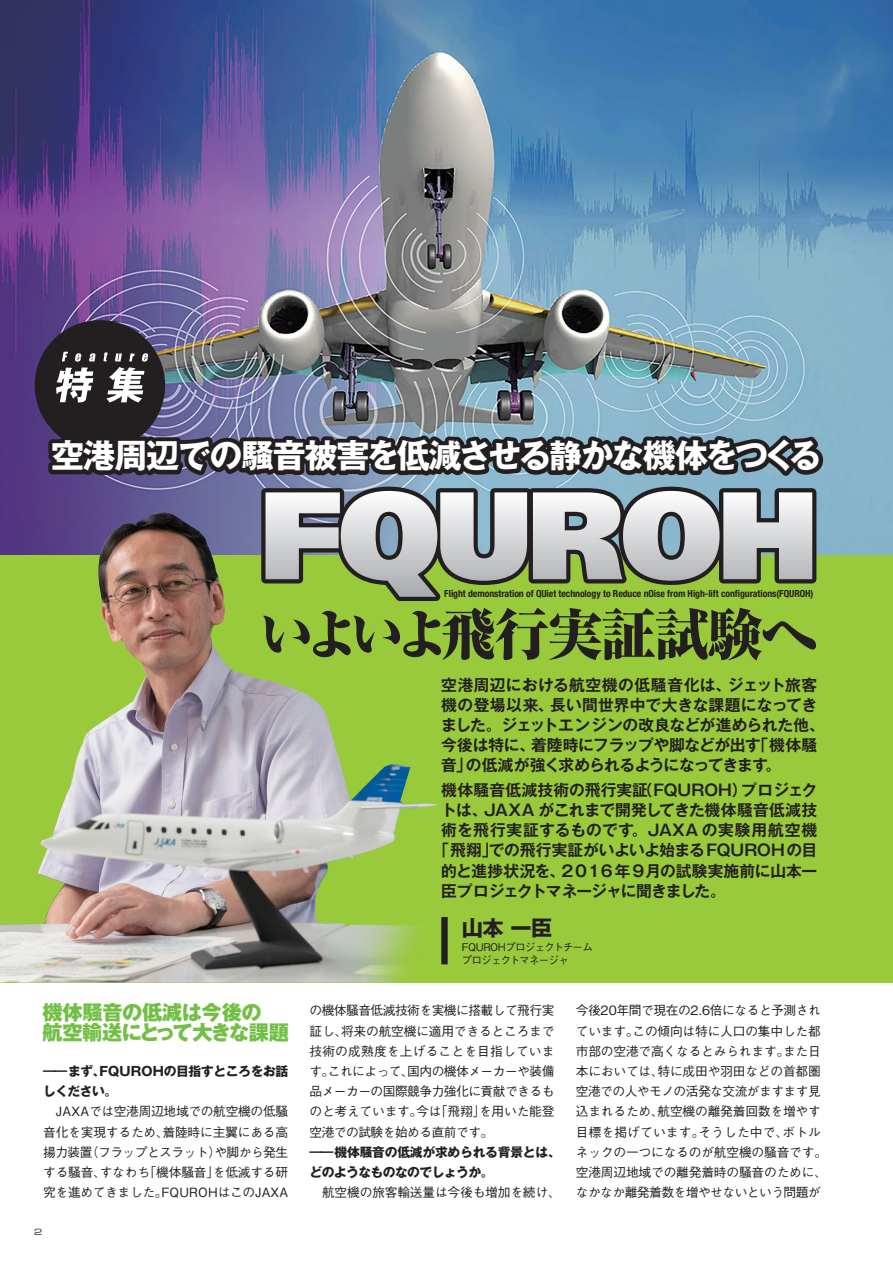
<style>
.page{position:relative;width:893px;height:1263px;background:#fff}
.page>*{position:absolute;margin:0;border:0;box-sizing:border-box;transform-origin:0 0}
.大見出し{font:900 124.35px "Frutiger";letter-spacing:-.04em;color:#fff}
.大見出し-2{font:800 expanded 55.35px "Ryumin Pro";letter-spacing:-.035em;color:#231f20}
.大見出し-3{font:700 33px "Gothic MB101 Pro";letter-spacing:-.05em;color:#fff}
.t1{font:700 21.3px "Gothic MB101 Pro";color:#231f20}
.特集_小見出し{font:800 20.25px "Gothic MB101 Pro";letter-spacing:-.02em;color:#71bf44}
.リード{font:700 15.75px/20.2px "Gothic MB101 Pro De";letter-spacing:.005em;color:#231f20}
.リード-2{font:700 15.75px "Gothic MB101 Pro De";letter-spacing:-.02em;color:#231f20}
.リード-3{font:700 15.75px "Gothic MB101 Pro De";letter-spacing:.04em;color:#231f20}
.リード-4{font:700 15.75px "Gothic MB101 Pro De";letter-spacing:-.06em;color:#231f20}
.リレーコラム_Q{font:500 12.75px/20.2px "Gothic BBB Pro";letter-spacing:-.015em;color:#231f20;text-align:justify}
.リレーコラム_Q-2{font:700 12.75px/20.2px "Gothic MB101 Pro";letter-spacing:-.025em;color:#231f20}
.t2{font:500 10.65px "Gothic BBB Pro";letter-spacing:-.075em;color:#231f20}
.本文_ゴシック13Q{font:700 condensed 9.75px "Helvetica Neue LT Std";letter-spacing:-.005em;color:#231f20}
.ノーマル{font:expanded 8.55px "Square 721 BT";color:#231f20}
</style>
<div class="page">
<div style="left:0;top:0;width:893px;height:982px;background:#99ca3b"></div>
<img style="left:0;top:0;width:893px;height:554px">
<img style="left:0;top:511px;width:448px;height:471px">
<div style="left:35px;top:320px;width:130px;height:131px;background:#231f20;border-radius:50%"></div>
<div style="left:441px;top:917px;width:7px;height:47px;background:#231f20"></div>
<img style="left:14px;top:352px;width:813px;height:257px">
<p class="大見出し-3" style="left:51px;top:428px;width:772px">空港周辺での騒音被害を低減させる静かな機体をつくる</p>
<p class="大見出し" style="left:260px;top:460px;width:560px">FQUROH</p>
<p class="大見出し-2" style="left:259px;top:591px;width:559px">いよいよ飛行実証試験へ</p>
<p class="本文_ゴシック13Q" style="left:444px;top:587px;width:370px">Flight demonstration of QUiet technology to Reduce nOise from High-lift configurations(FQUROH)</p>
<p class="リード" style="left:441px;top:672px;width:385px">空港周辺における航空機の低騒音化は、ジェット旅客機の登場以来、長い間世界中で大きな課題になってきました。ジェットエンジンの改良などが進められた他、今後は特に、着陸時にフラップや脚などが出す「機体騒音」の低減が強く求められるようになってきます。</p>
<p class="リード" style="left:441px;top:778px;width:377px">機体騒音低減技術の飛行実証（FQUROH）プロジェク</p>
<p class="リード-2" style="left:441px;top:797px;width:377px">トは、JAXA がこれまで開発してきた機体騒音低減技</p>
<p class="リード-3" style="left:441px;top:817px;width:377px">術を飛行実証するものです。JAXA の実験用航空機</p>
<p class="リード" style="left:433px;top:838px;width:385px">「飛翔」での飛行実証がいよいよ始まるFQUROHの目</p>
<p class="リード" style="left:441px;top:858px;width:377px">的と進捗状況を、2016年9月の試験実施前に山本一</p>
<p class="リード-4" style="left:441px;top:878px;width:286px">臣プロジェクトマネージャに聞きました。</p>
<p class="特集_小見出し" style="left:43px;top:995px;width:221px">機体騒音の低減は今後の</p>
<p class="特集_小見出し" style="left:43px;top:1015px;width:248px">航空輸送にとって大きな課題</p>
<p class="リレーコラム_Q-2" style="left:43px;top:1059px;width:247px">――まず、FQUROHの目指すところをお話しください。</p>
<p class="リレーコラム_Q" style="left:43px;top:1100px;width:247px">　JAXAでは空港周辺地域での航空機の低騒音化を実現するため、着陸時に主翼にある高揚力装置（フラップとスラット）や脚から発生する騒音、すなわち「機体騒音」を低減する研究を進めてきました。FQUROHはこのJAXA</p>
<p class="ノーマル" style="left:34px;top:1227px;width:10px">2</p>
<p class="t1" style="left:462px;top:910px;width:92px">山本 一臣</p>
<p class="t2" style="left:462px;top:938px;width:133px">FQUROHプロジェクトチーム</p>
<p class="t2" style="left:462px;top:951px;width:109px">プロジェクトマネージャ</p>
<p class="リレーコラム_Q" style="left:309px;top:999px;width:247px">の機体騒音低減技術を実機に搭載して飛行実証し、将来の航空機に適用できるところまで技術の成熟度を上げることを目指しています。これによって、国内の機体メーカーや装備品メーカーの国際競争力強化に貢献できるものと考えています。今は「飛翔」を用いた能登空港での試験を始める直前です。</p>
<p class="リレーコラム_Q-2" style="left:309px;top:1140px;width:253px">――機体騒音の低減が求められる背景とは、どのようなものなのでしょうか。</p>
<p class="リレーコラム_Q" style="left:322px;top:1180px;width:240px">航空機の旅客輸送量は今後も増加を続け、</p>
<p class="リレーコラム_Q" style="left:576px;top:999px;width:253px;text-align:left">今後20年間で現在の2.6倍になると予測されています。この傾向は特に人口の集中した都市部の空港で高くなるとみられます。また日本においては、特に成田や羽田などの首都圏空港での人やモノの活発な交流がますます見込まれるため、航空機の離発着回数を増やす目標を掲げています。そうした中で、ボトルネックの一つになるのが航空機の騒音です。空港周辺地域での離発着時の騒音のために、なかなか離発着数を増やせないという問題が</p>
</div>
